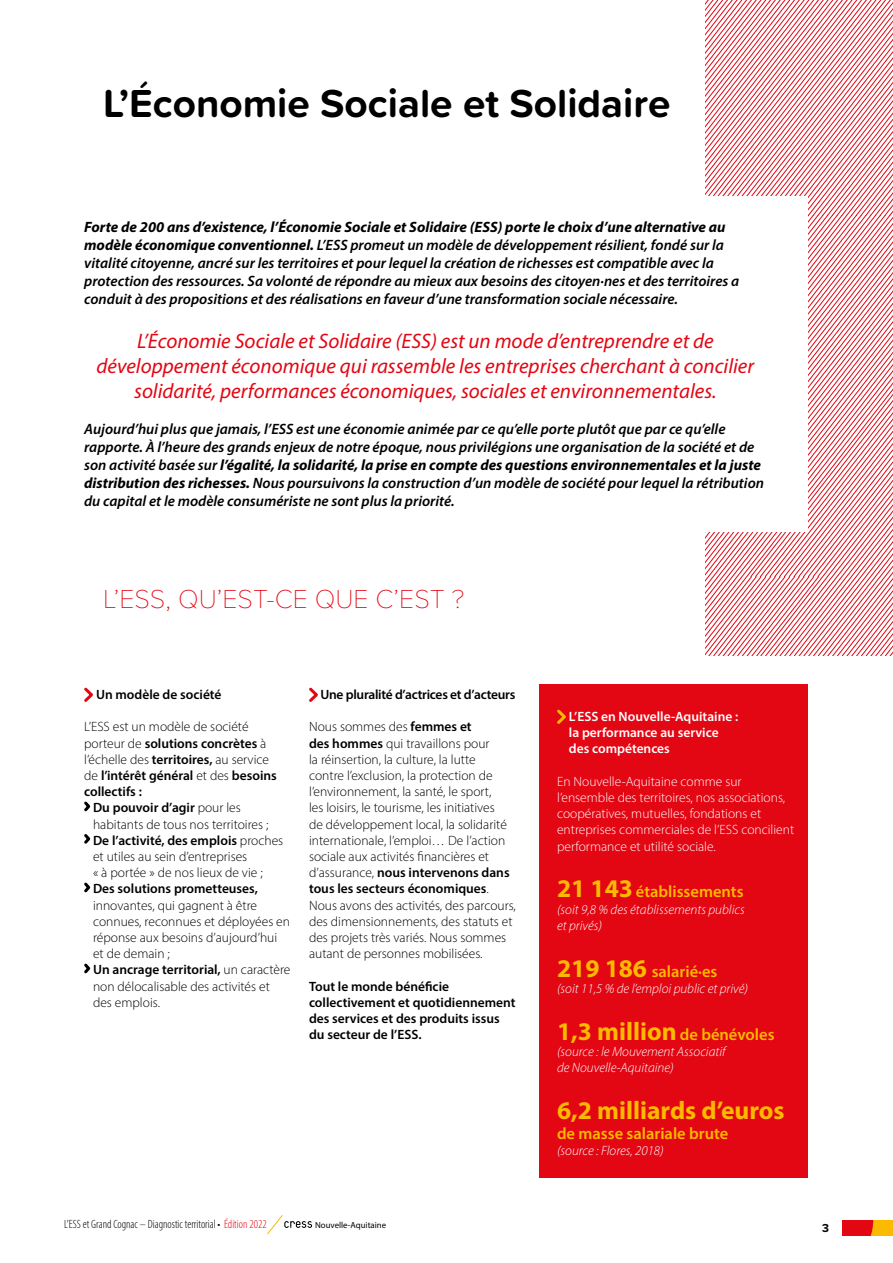
<style>
.page{position:relative;width:893px;height:1263px;background:#fff}
.page>*{position:absolute;margin:0;border:0;box-sizing:border-box;transform-origin:0 0}
.t1{font:700 40.5px "Proxima Soft";color:#000}
.t2{font:100 27px "Proxima Soft";color:#e30613}
.t3{font:700 25.5px "Myriad Pro";color:#fbba00}
.t4{font:italic 21px/25.2px "Myriad Pro";color:#e30613;text-align:center}
.t5{font:600 16.5px "Myriad Pro";color:#fbba00}
.t6{font:italic 600 15px/18px "Myriad Pro";color:#000}
.t7{font:300 13.5px/16.2px "Myriad Pro";color:#000}
.t8{font:600 13.5px/16.2px "Myriad Pro";color:#000}
.t9{font:300 13.5px/16.2px "Myriad Pro";color:#fff}
.t10{font:italic 300 13.5px/16.2px "Myriad Pro";color:#fff}
.t11{font:600 13.5px/16.2px "Myriad Pro";color:#fff}
.t12{font:600 13.5px "Myriad Pro";letter-spacing:-.02em;color:#000}
.t13{font:300 condensed 12px "Myriad Pro";color:#000}
.t14{font:700 12px "Proxima Soft";color:#000}
.t15{font:8.85px "Myriad Pro";color:#000}
.s1{font-weight:700}
.s2{font-weight:300}
.s3{font-weight:600}
.s4{font-weight:700;font-size:25.5px}
.s5{color:#e30613}
</style>
<div class="page">
<svg style="left:842px;top:1220px;width:51px;height:15px"></svg>
<svg style="left:267px;top:1215px;width:45px;height:20px"></svg>
<svg style="left:706px;top:0;width:187px;height:656px"></svg>
<div style="left:84px;top:196px;width:724px;height:335px;background:#fff"></div>
<svg style="left:84px;top:687px;width:9px;height:15px"></svg>
<svg style="left:84px;top:801px;width:7px;height:11px"></svg>
<svg style="left:84px;top:834px;width:7px;height:10px"></svg>
<svg style="left:84px;top:882px;width:7px;height:11px"></svg>
<svg style="left:84px;top:963px;width:7px;height:11px"></svg>
<svg style="left:309px;top:687px;width:9px;height:15px"></svg>
<div style="left:539px;top:685px;width:269px;height:493px;background:#e30613"></div>
<svg style="left:557px;top:709px;width:9px;height:15px"></svg>
<h1 class="t1" style="left:103px;top:73px;width:569px">L’Économie Sociale et Solidaire</h1>
<p class="t6" style="left:84px;top:218px;width:657px"><span class="s1">Forte de 200 ans d’existence, l’Économie Sociale et Solidaire (ESS) porte le choix d’une alternative au modèle économique conventionnel.</span> L’ESS promeut un modèle de développement résilient, fondé sur la vitalité citoyenne, ancré sur les territoires et pour lequel la création de richesses est compatible avec la protection des ressources. Sa volonté de répondre au mieux aux besoins des citoyen·nes et des territoires a conduit à des propositions et des réalisations en faveur d’une transformation sociale nécessaire.</p>
<h3 class="t4" style="left:96px;top:328px;width:659px">L’Économie Sociale et Solidaire (ESS) est un mode d’entreprendre et de développement économique qui rassemble les entreprises cherchant à concilier solidarité, performances économiques, sociales et environnementales.</h3>
<p class="t6" style="left:84px;top:420px;width:681px">Aujourd’hui plus que jamais, l’ESS est une économie animée par ce qu’elle porte plutôt que par ce qu’elle rapporte. À l’heure des grands enjeux de notre époque, nous privilégions une organisation de la société et de son activité basée sur <span class="s1">l’égalité, la solidarité, la prise en compte des questions environnementales et la juste distribution des richesses.</span> Nous poursuivons la construction d’un modèle de société pour lequel la rétribution du capital et le modèle consumériste ne sont plus la priorité.</p>
<h2 class="t2" style="left:103px;top:579px;width:363px">L’ESS, QU’EST-CE QUE C’EST ?</h2>
<p class="t8" style="left:96px;top:686px;width:127px">Un modèle de société</p>
<p class="t7" style="left:84px;top:719px;width:166px">L’ESS est un modèle de société</p>
<p class="t8" style="left:84px;top:735px;width:184px"><span class="s2">porteur de</span> solutions concrètes <span class="s2">à</span></p>
<p class="t7" style="left:84px;top:751px;width:186px">l’échelle des <span class="s3">territoires,</span> au service</p>
<p class="t8" style="left:84px;top:767px;width:194px"><span class="s2">de</span> l’intérêt général <span class="s2">et des</span> besoins</p>
<p class="t8" style="left:84px;top:783px;width:59px">collectifs :</p>
<p class="t8" style="left:93px;top:799px;width:149px">Du pouvoir d’agir <span class="s2">pour les</span></p>
<p class="t7" style="left:93px;top:816px;width:177px">habitants de tous nos territoires ;</p>
<p class="t8" style="left:93px;top:832px;width:192px">De l’activité, des emplois <span class="s2">proches</span></p>
<p class="t7" style="left:93px;top:848px;width:156px">et utiles au sein d’entreprises</p>
<p class="t7" style="left:93px;top:864px;width:171px">« à portée » de nos lieux de vie ;</p>
<p class="t8" style="left:93px;top:880px;width:166px">Des solutions prometteuses,</p>
<p class="t7" style="left:93px;top:897px;width:199px">innovantes, qui gagnent à être connues, reconnues et déployées en réponse aux besoins d’aujourd’hui et de demain ;<br><span class="s3">Un ancrage territorial,</span> un caractère non délocalisable des activités et des emplois.</p>
<p class="t12" style="left:320px;top:686px;width:196px">Une pluralité d’actrices et d’acteurs</p>
<p class="t7" style="left:309px;top:719px;width:208px">Nous sommes des <span class="s3">femmes et<br>des hommes</span> qui travaillons pour<br>la réinsertion, la culture, la lutte<br>contre l’exclusion, la protection de l’environnement, la santé, le sport,<br>les loisirs, le tourisme, les initiatives<br>de développement local, la solidarité internationale, l’emploi… De l’action sociale aux activités financières et d’assurance, <span class="s3">nous intervenons dans tous les secteurs économiques</span>.<br>Nous avons des activités, des parcours, des dimensionnements, des statuts et des projets très variés. Nous sommes autant de personnes mobilisées.</p>
<p class="t8" style="left:309px;top:978px;width:208px">Tout le monde bénéficie collectivement et quotidiennement des services et des produits issus du secteur de l’ESS.</p>
<p class="t11" style="left:569px;top:708px;width:171px">L’ESS en Nouvelle-Aquitaine : la performance au service des compétences</p>
<p class="t9" style="left:557px;top:773px;width:239px">En Nouvelle-Aquitaine comme sur l’ensemble des territoires, nos associations, coopératives, mutuelles, fondations et entreprises commerciales de l’ESS concilient performance et utilité sociale.</p>
<p class="t5" style="left:557px;top:881px;width:188px"><span class="s4">21 143</span> établissements</p>
<p class="t10" style="left:557px;top:901px;width:189px">(soit 9,8 % des établissements publics et privés)</p>
<p class="t5" style="left:557px;top:960px;width:162px"><span class="s4">219 186</span> salarié·es</p>
<p class="t10" style="left:557px;top:980px;width:193px">(soit 11,5 % de l’emploi public et privé)</p>
<p class="t5" style="left:557px;top:1023px;width:219px"><span class="s4">1,3 million</span> de bénévoles</p>
<p class="t10" style="left:557px;top:1043px;width:170px">(source : le Mouvement Associatif de Nouvelle-Aquitaine)</p>
<h3 class="t3" style="left:557px;top:1093px;width:229px">6,2 milliards d’euros</h3>
<p class="t5" style="left:557px;top:1122px;width:173px">de masse salariale brute</p>
<p class="t10" style="left:557px;top:1142px;width:108px">(source : Flores, 2018)</p>
<p class="t13" style="left:64px;top:1217px;width:204px">L’ESS et Grand Cognac – Diagnostic territorial • <span class="s5">Édition 2022</span></p>
<p class="t14" style="left:822px;top:1219px;width:8px">3</p>
<p class="t15" style="left:315px;top:1219px;width:73px">Nouvelle-Aquitaine</p>
</div>
